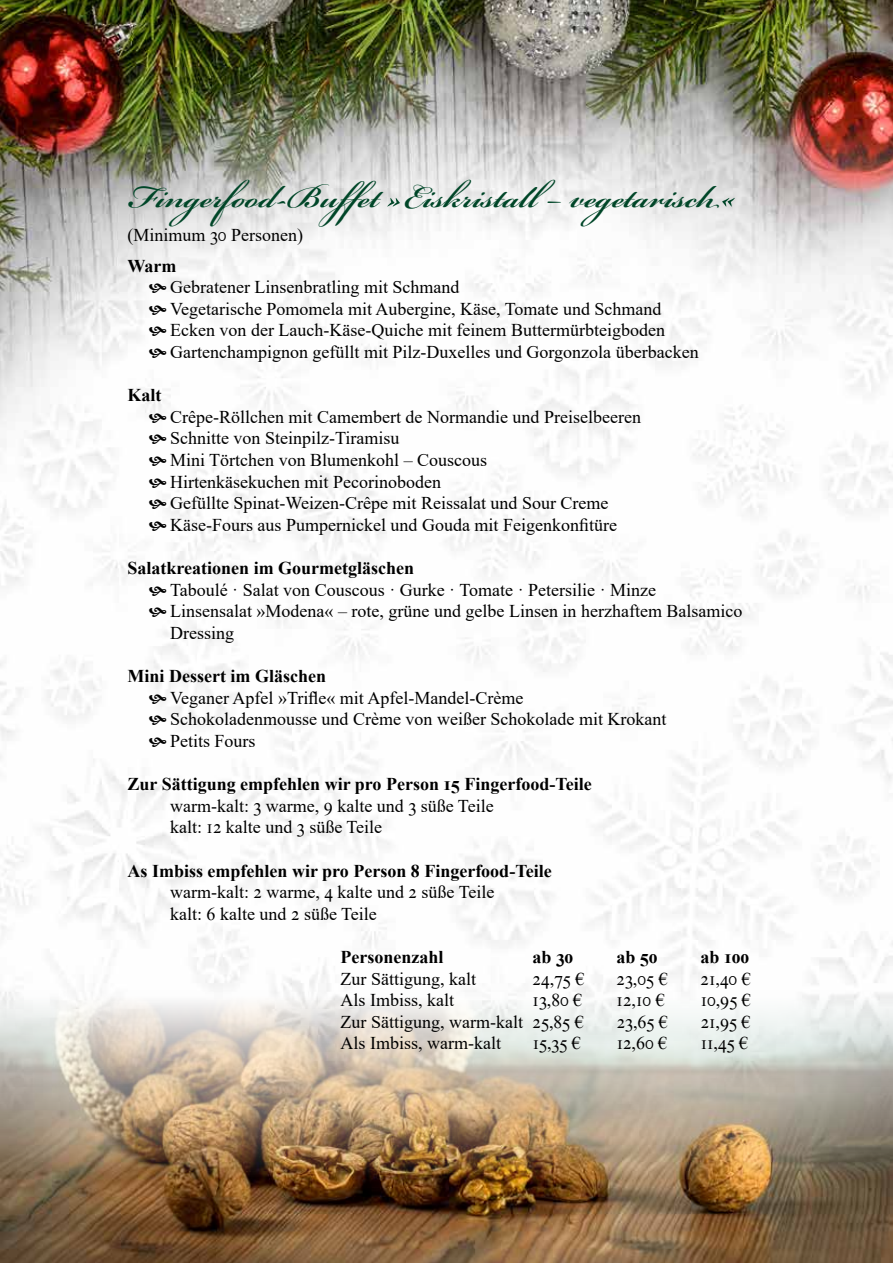
<style>
.page{position:relative;width:893px;height:1263px;background:#fff}
.page>*{position:absolute;margin:0;border:0;box-sizing:border-box;transform-origin:0 0}
.t1{font:600 48px "Bickham Script Pro 3";color:#004628}
.t2{font:18px/21.6px "Times New Roman";color:#000}
.t3{font:700 18px "Times New Roman";color:#000}
.s1{font-size:54px}
</style>
<div class="page">
<img style="left:0;top:0;width:893px;height:991px">
<img style="left:0;top:991px;width:893px;height:272px">
<svg style="left:149px;top:284px;width:17px;height:9px"></svg>
<svg style="left:149px;top:305px;width:17px;height:10px"></svg>
<svg style="left:149px;top:327px;width:17px;height:9px"></svg>
<svg style="left:149px;top:348px;width:17px;height:10px"></svg>
<svg style="left:149px;top:413px;width:17px;height:10px"></svg>
<svg style="left:149px;top:435px;width:17px;height:9px"></svg>
<svg style="left:149px;top:456px;width:17px;height:10px"></svg>
<svg style="left:149px;top:478px;width:17px;height:10px"></svg>
<svg style="left:149px;top:500px;width:17px;height:9px"></svg>
<svg style="left:149px;top:521px;width:17px;height:10px"></svg>
<svg style="left:149px;top:586px;width:17px;height:10px"></svg>
<svg style="left:149px;top:608px;width:17px;height:9px"></svg>
<svg style="left:149px;top:694px;width:17px;height:10px"></svg>
<svg style="left:149px;top:716px;width:17px;height:9px"></svg>
<svg style="left:149px;top:737px;width:17px;height:10px"></svg>
<h1 class="t1" style="left:128px;top:162px;width:610px">Fingerfood-Buffet <span class="s1">»</span>Eiskristall– vegetarisch<span class="s1">«</span></h1>
<p class="t2" style="left:128px;top:224px;width:177px">(Minimum 30 Personen)</p>
<p class="t3" style="left:128px;top:253px;width:50px">Warm</p>
<p class="t2" style="left:170px;top:276px;width:530px">Gebratener Linsenbratling mit Schmand<br>Vegetarische Pomomela mit Aubergine, Käse, Tomate und Schmand Ecken von der Lauch-Käse-Quiche mit feinem Buttermürbteigboden Gartenchampignon gefüllt mit Pilz-Duxelles und Gorgonzola überbacken</p>
<p class="t3" style="left:128px;top:382px;width:36px">Kalt</p>
<p class="t2" style="left:170px;top:405px;width:472px">Crêpe-Röllchen mit Camembert de Normandie und Preiselbeeren Schnitte von Steinpilz-Tiramisu<br>Mini Törtchen von Blumenkohl – Couscous<br>Hirtenkäsekuchen mit Pecorinoboden<br>Gefüllte Spinat-Weizen-Crêpe mit Reissalat und Sour Creme Käse-Fours aus Pumpernickel und Gouda mit Feigenkonfitüre</p>
<p class="t3" style="left:128px;top:555px;width:288px">Salatkreationen im Gourmetgläschen</p>
<p class="t2" style="left:170px;top:578px;width:574px">Taboulé · Salat von Couscous · Gurke · Tomate · Petersilie · Minze<br>Linsensalat »Modena« – rote, grüne und gelbe Linsen in herzhaftem Balsamico<br>Dressing</p>
<p class="t3" style="left:128px;top:663px;width:200px">Mini Dessert im Gläschen</p>
<p class="t2" style="left:170px;top:686px;width:498px">Veganer Apfel »Trifle« mit Apfel-Mandel-Crème<br>Schokoladenmousse und Crème von weißer Schokolade mit Krokant<br>Petits Fours</p>
<p class="t3" style="left:128px;top:771px;width:466px">Zur Sättigung empfehlen wir pro Person 15 Fingerfood-Teile</p>
<p class="t2" style="left:170px;top:794px;width:325px">warm-kalt: 3 warme, 9 kalte und 3 süße Teile kalt: 12 kalte und 3 süße Teile</p>
<p class="t3" style="left:128px;top:857px;width:426px">As Imbiss empfehlen wir pro Person 8 Fingerfood-Teile</p>
<p class="t2" style="left:170px;top:881px;width:326px">warm-kalt: 2 warme, 4 kalte und 2 süße Teile kalt: 6 kalte und 2 süße Teile</p>
<p class="t3" style="left:341px;top:944px;width:104px">Personenzahl</p>
<p class="t3" style="left:533px;top:944px;width:42px">ab 30</p>
<p class="t3" style="left:617px;top:944px;width:42px">ab 50</p>
<p class="t3" style="left:701px;top:944px;width:50px">ab 100</p>
<p class="t2" style="left:341px;top:967px;width:137px">Zur Sättigung, kalt</p>
<p class="t2" style="left:533px;top:967px;width:53px">24,75 €</p>
<p class="t2" style="left:617px;top:967px;width:53px">23,05 €</p>
<p class="t2" style="left:701px;top:967px;width:52px">21,40 €</p>
<p class="t2" style="left:341px;top:989px;width:115px">Als Imbiss, kalt</p>
<p class="t2" style="left:533px;top:989px;width:51px">13,80 €</p>
<p class="t2" style="left:617px;top:989px;width:50px">12,10 €</p>
<p class="t2" style="left:701px;top:989px;width:52px">10,95 €</p>
<p class="t2" style="left:341px;top:1010px;width:245px">Zur Sättigung, warm-kalt 25,85 €</p>
<p class="t2" style="left:617px;top:1010px;width:53px">23,65 €</p>
<p class="t2" style="left:701px;top:1010px;width:51px">21,95 €</p>
<p class="t2" style="left:341px;top:1032px;width:162px">Als Imbiss, warm-kalt</p>
<p class="t2" style="left:533px;top:1032px;width:50px">15,35 €</p>
<p class="t2" style="left:617px;top:1032px;width:52px">12,60 €</p>
<p class="t2" style="left:701px;top:1032px;width:49px">11,45 €</p>
</div>
